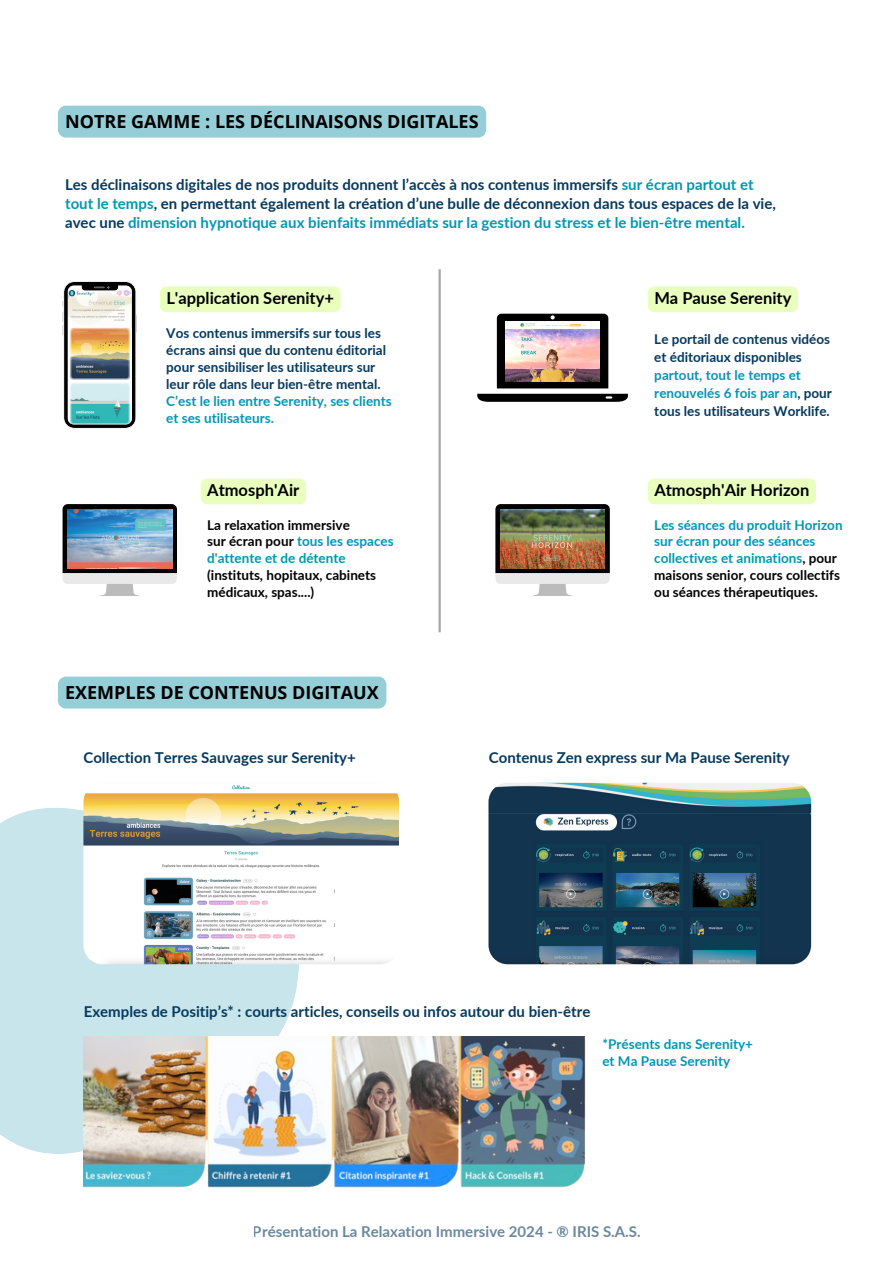
<style>
.page{position:relative;width:893px;height:1264px;background:#fff}
.page>*{position:absolute;margin:0;border:0;box-sizing:border-box;transform-origin:0 0}
.t1{font:700 18px "Open Sans";color:#000}
.t2{font:700 16.5px "Lato";color:#000}
.t3{font:700 15px/19.2px "Lato";color:#05395e}
.t4{font:700 13.5px/16.8px "Lato";color:#0097b2}
.t5{font:700 13.5px/18px "Lato";color:#05395e}
.t6{font:700 13.5px/16.8px "Lato";color:#000}
.s1{color:#0097b2}
.s2{color:#05395e}
.s3{color:#000}
</style>
<div class="page">
<svg style="left:63px;top:281px;width:74px;height:147px"></svg>
<svg style="left:495px;top:504px;width:114px;height:92px"></svg>
<img style="left:500px;top:509px;width:104px;height:59px">
<hr style="left:438px;top:269px;width:2px;height:363px;background:#a6a6a6">
<svg style="left:477px;top:314px;width:151px;height:88px"></svg>
<img style="left:505px;top:322px;width:94px;height:59px">
<svg style="left:63px;top:504px;width:114px;height:92px"></svg>
<img style="left:67px;top:509px;width:105px;height:59px">
<div style="left:0;top:808px;width:299px;height:346px;background:#c7e5eb"></div>
<img style="left:83px;top:1036px;width:502px;height:152px">
<img style="left:83px;top:785px;width:316px;height:179px">
<img style="left:488px;top:782px;width:323px;height:182px;border-radius:19px">
<div style="left:58px;top:106px;width:428px;height:32px;background:#96ced8"></div>
<div style="left:58px;top:676px;width:328px;height:32px;background:#96ced8"></div>
<div style="left:201px;top:478px;width:105px;height:26px;background:#e9ffbd"></div>
<div style="left:160px;top:286px;width:180px;height:26px;background:#e9ffbd"></div>
<div style="left:647px;top:478px;width:168px;height:26px;background:#e9ffbd"></div>
<div style="left:647px;top:286px;width:151px;height:26px;background:#e9ffbd"></div>
<p class="t1" style="left:65px;top:109px;width:415px">NOTRE GAMME : LES DÉCLINAISONS DIGITALES</p>
<p class="t3" style="left:65px;top:174px;width:712px">Les déclinaisons digitales de nos produits donnent l’accès à nos contenus immersifs <span class="s1">sur écran partout et tout le temps</span>, en permettant également la création d’une bulle de déconnexion dans tous espaces de la vie, avec une <span class="s1">dimension hypnotique aux bienfaits immédiats sur la gestion du stress et le bien-être mental.</span></p>
<p class="t2" style="left:166px;top:288px;width:169px">L'application Serenity+</p>
<p class="t5" style="left:166px;top:324px;width:221px;line-height:16.8px">Vos contenus immersifs sur tous les écrans ainsi que du contenu éditorial pour sensibiliser les utilisateurs sur</p>
<p class="t4" style="left:166px;top:375px;width:227px"><span class="s2">leur rôle dans leur bien-être mental.<br></span>C’est le lien entre Serenity, ses clients et ses utilisateurs.</p>
<p class="t2" style="left:207px;top:480px;width:94px">Atmosph'Air</p>
<p class="t6" style="left:207px;top:516px;width:144px">La relaxation immersive</p>
<p class="t4" style="left:207px;top:533px;width:188px"><span class="s3">sur écran pour</span> tous les espaces</p>
<p class="t4" style="left:207px;top:549px;width:140px">d'attente et de détente</p>
<p class="t6" style="left:207px;top:566px;width:170px">(instituts, hopitaux, cabinets</p>
<p class="t6" style="left:207px;top:583px;width:108px">médicaux, spas....)</p>
<p class="t1" style="left:65px;top:680px;width:315px">EXEMPLES DE CONTENUS DIGITAUX</p>
<p class="t2" style="left:654px;top:288px;width:139px">Ma Pause Serenity</p>
<p class="t5" style="left:654px;top:329px;width:179px">Le portail de contenus vidéos et éditoriaux disponibles <span class="s1">partout, tout le temps et renouvelés 6 fois par an</span>, pour tous les utilisateurs Worklife.</p>
<p class="t2" style="left:654px;top:480px;width:156px">Atmosph'Air Horizon</p>
<p class="t4" style="left:654px;top:516px;width:190px">Les séances du produit Horizon</p>
<p class="t4" style="left:654px;top:533px;width:184px">sur écran pour des séances collectives et animations<span class="s3">, pour</span></p>
<p class="t6" style="left:654px;top:566px;width:187px">maisons senior, cours collectifs ou séances thérapeutiques.</p>
<p class="t3" style="left:83px;top:748px;width:274px">Collection Terres Sauvages sur Serenity+</p>
<p class="t3" style="left:489px;top:748px;width:302px">Contenus Zen express sur Ma Pause Serenity</p>
<p class="t3" style="left:84px;top:1001px;width:508px">Exemples de Positip’s* : courts articles, conseils ou infos autour du bien-être</p>
<p class="t4" style="left:602px;top:1035px;width:152px">*Présents dans Serenity+ et Ma Pause Serenity</p>
<p class="t3" style="left:253px;top:1221px;width:389px">Présentation La Relaxation Immersive 2024 - ® IRIS S.A.S.</p>
</div>
